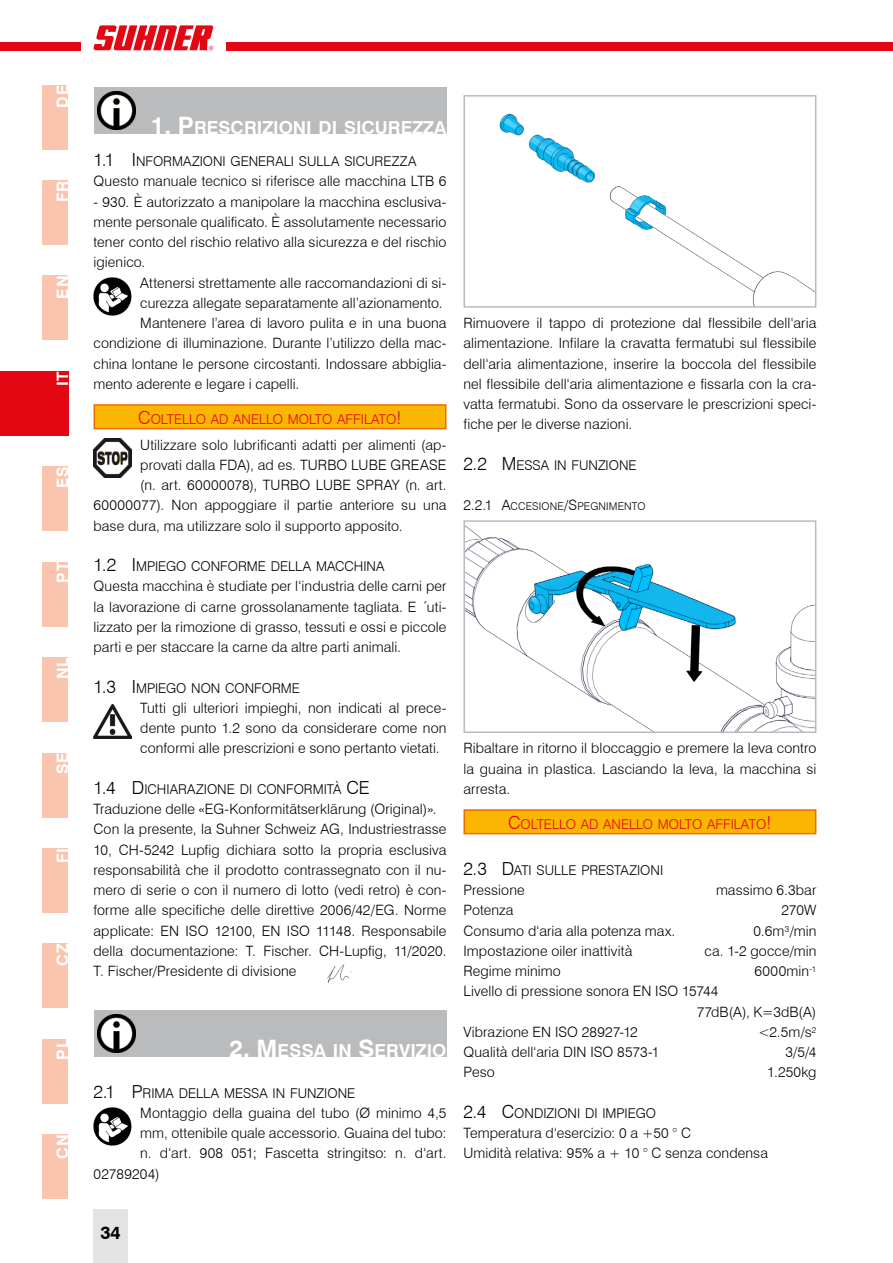
<style>
.page{position:relative;width:893px;height:1263px;background:#fff}
.page>*{position:absolute;margin:0;border:0;box-sizing:border-box;transform-origin:0 0}
.t1{font:700 24px "Swiss 721 BT";color:#fff}
.t2{font:700 18px "Swiss 721 BT";color:#fff}
.t3{font:700 18px "Swiss 721 BT";color:#000}
.t4{font:700 15.75px "Swiss 721 BT";letter-spacing:.05em;color:#fff}
.t5{font:300 14.25px/20.2px "Swiss 721 BT";letter-spacing:.005em;color:#000;text-align:justify}
.t6{font:300 14.25px "Swiss 721 BT";letter-spacing:.025em;color:#000}
.t7{font:300 13.5px "Swiss 721 BT";color:#000}
.t8{font:300 13.5px "Swiss 721 BT";color:#e30613}
.t9{font:300 10.65px "Swiss 721 BT";letter-spacing:.01em;color:#000}
.s1{font-size:24px}
.s2{font-size:18px}
.s3{font-size:14.25px}
</style>
<div class="page">
<div style="left:43px;top:1134px;width:25px;height:65px;background:#f9c5af"></div>
<div style="left:43px;top:1039px;width:25px;height:64px;background:#f9c5af"></div>
<div style="left:43px;top:944px;width:25px;height:64px;background:#f9c5af"></div>
<div style="left:43px;top:848px;width:25px;height:64px;background:#f9c5af"></div>
<div style="left:43px;top:753px;width:25px;height:64px;background:#f9c5af"></div>
<div style="left:43px;top:657px;width:25px;height:65px;background:#f9c5af"></div>
<div style="left:43px;top:562px;width:25px;height:64px;background:#f9c5af"></div>
<div style="left:43px;top:467px;width:25px;height:64px;background:#f9c5af"></div>
<img style="left:94px;top:277px;width:38px;height:38px">
<div style="left:94px;top:405px;width:352px;height:24px;background:#fab600"></div>
<div style="left:94px;top:404px;width:352px;height:25px;border:2px solid #ed6d05"></div>
<img style="left:94px;top:439px;width:38px;height:38px">
<img style="left:94px;top:704px;width:38px;height:35px">
<div style="left:94px;top:1010px;width:352px;height:47px;background:#babbbc"></div>
<img style="left:98px;top:1015px;width:38px;height:38px">
<img style="left:94px;top:1107px;width:38px;height:38px">
<div style="left:94px;top:87px;width:352px;height:47px;background:#babbbc"></div>
<img style="left:98px;top:92px;width:38px;height:38px">
<img style="left:327px;top:964px;width:25px;height:19px">
<div style="left:464px;top:810px;width:352px;height:24px;background:#fab600"></div>
<div style="left:463px;top:809px;width:353px;height:25px;border:2px solid #ed6d05"></div>
<img style="left:499px;top:113px;width:314px;height:192px">
<div style="left:463px;top:95px;width:353px;height:213px;border:2px solid #babbbc"></div>
<img style="left:466px;top:526px;width:347px;height:204px">
<div style="left:463px;top:520px;width:353px;height:213px;border:2px solid #babbbc"></div>
<div style="left:43px;top:276px;width:25px;height:64px;background:#f9c5af"></div>
<div style="left:43px;top:180px;width:25px;height:65px;background:#f9c5af"></div>
<div style="left:43px;top:85px;width:25px;height:64px;background:#f9c5af"></div>
<div style="left:0;top:43px;width:893px;height:8px;background:#e30613"></div>
<div style="left:81px;top:17px;width:144px;height:42px;background:#fff"></div>
<svg style="left:93px;top:25px;width:120px;height:26px"></svg>
<div style="left:94px;top:1209px;width:34px;height:54px;background:#e3e3e3"></div>
<div style="left:0;top:371px;width:68px;height:64px;background:#e30613"></div>
<p class="t4" style="left:53px;top:108px;width:24px;rotate:-90deg">DE</p>
<p class="t4" style="left:53px;top:202px;width:23px;rotate:-90deg">FR</p>
<p class="t4" style="left:53px;top:299px;width:24px;rotate:-90deg">EN</p>
<p class="t4" style="left:53px;top:386px;width:16px;rotate:-90deg">IT</p>
<p class="t4" style="left:53px;top:488px;width:23px;rotate:-90deg">ES</p>
<p class="t4" style="left:53px;top:583px;width:22px;rotate:-90deg">PT</p>
<p class="t4" style="left:53px;top:679px;width:23px;rotate:-90deg">NL</p>
<p class="t4" style="left:53px;top:774px;width:23px;rotate:-90deg">SE</p>
<p class="t4" style="left:53px;top:863px;width:17px;rotate:-90deg">FI</p>
<p class="t4" style="left:53px;top:966px;width:23px;rotate:-90deg">CZ</p>
<p class="t4" style="left:53px;top:1059px;width:22px;rotate:-90deg">PL</p>
<p class="t4" style="left:53px;top:1159px;width:26px;rotate:-90deg">CN</p>
<p class="t2" style="left:151px;top:117px;width:55px"><span class="s1">1. P</span>RESCRIZI</p>
<p class="t2" style="left:279px;top:117px;width:122px">ONIDISICUREZZ</p>
<p class="t2" style="left:434px;top:117px;width:14px">A</p>
<p class="t7" style="left:94px;top:153px;width:324px"><span class="s2">1.1 I</span> NFORMAZIONI GENERALI SULLA SICUREZZA</p>
<p class="t5" style="left:94px;top:171px;width:354px">Questo manuale tecnico si riferisce alle macchina LTB 6</p>
<p class="t5" style="left:94px;top:191px;width:354px">- 930. È autorizzato a manipolare la macchina esclusiva&shy;mente personale qualificato. È assolutamente necessario tener conto del rischio relativo alla sicurezza e del rischio igienico.</p>
<p class="t5" style="left:140px;top:272px;width:308px">Attenersi strettamente alle raccomandazioni di si-</p>
<p class="t5" style="left:140px;top:292px;width:304px">curezza allegate separatamente all’azionamento.</p>
<p class="t5" style="left:140px;top:313px;width:308px">Mantenere l’area di lavoro pulita e in una buona</p>
<p class="t5" style="left:94px;top:333px;width:354px">condizione di illuminazione. Durante l’utilizzo della mac-</p>
<p class="t5" style="left:94px;top:353px;width:354px">china lontane le persone circostanti. Indossare abbiglia-</p>
<p class="t5" style="left:94px;top:373px;width:207px">mento aderente e legare i capelli.</p>
<p class="t8" style="left:138px;top:411px;width:265px"><span class="s2">C</span>OLTELLO AD ANELLO MOLTO AFFILATO<span class="s2">!</span></p>
<p class="t5" style="left:140px;top:434px;width:308px">Utilizzare solo lubrificanti adatti per alimenti (ap-</p>
<p class="t5" style="left:140px;top:454px;width:308px">provati dalla FDA), ad es. TURBO LUBE GREASE</p>
<p class="t5" style="left:140px;top:475px;width:308px">(n. art. 60000078), TURBO LUBE SPRAY (n. art.</p>
<p class="t5" style="left:94px;top:495px;width:354px">60000077). Non appoggiare il partie anteriore su una</p>
<p class="t5" style="left:94px;top:515px;width:311px">base dura, ma utilizzare solo il supporto apposito.</p>
<p class="t7" style="left:94px;top:558px;width:293px"><span class="s2">1.2 I</span> MPIEGO CONFORME DELLA MACCHINA</p>
<p class="t5" style="left:94px;top:576px;width:354px">Questa macchina è studiate per l‘industria delle carni per la lavorazione di carne grossolanamente tagliata. E ´uti&shy;lizzato per la rimozione di grasso, tessuti e ossi e piccole parti e per staccare la carne da altre parti animali.</p>
<p class="t7" style="left:94px;top:680px;width:208px"><span class="s2">1.3 I</span> MPIEGO NON CONFORME</p>
<p class="t5" style="left:140px;top:697px;width:308px">Tutti gli ulteriori impieghi, non indicati al prece&shy;dente punto 1.2 sono da considerare come non conformi alle prescrizioni e sono pertanto vietati.</p>
<p class="t7" style="left:94px;top:781px;width:265px"><span class="s2">1.4 D</span>ICHIARAZIONE DI CONFORMITÀ <span class="s2">CE</span></p>
<p class="t5" style="left:94px;top:799px;width:354px;text-align:left">Traduzione delle «EG-Konformitätserklärung (Original)».<br>Con la presente, la Suhner Schweiz AG, Industriestrasse 10, CH-5242 Lupfig dichiara sotto la propria esclusiva responsabilità che il prodotto contrassegnato con il nu&shy;mero di serie o con il numero di lotto (vedi retro) è con&shy;forme alle specifiche delle direttive 2006/42/EG. Norme applicate: EN ISO 12100, EN ISO 11148. Responsabile della documentazione: T. Fischer. CH-Lupfig, 11/2020.<br>T. Fischer/Presidente di divisione</p>
<h1 class="t1" style="left:229px;top:1034px;width:61px">2. M<span class="s2">ESS</span></h1>
<p class="t2" style="left:314px;top:1040px;width:134px">AIN <span class="s1">S</span>ERVIZIO</p>
<p class="t7" style="left:94px;top:1085px;width:263px"><span class="s2">2.1 P</span>RIMA DELLA MESSA IN FUNZIONE</p>
<p class="t5" style="left:140px;top:1102px;width:308px">Montaggio della guaina del tubo (Ø minimo 4,5</p>
<p class="t5" style="left:140px;top:1123px;width:308px">mm, ottenibile quale accessorio. Guaina del tubo:</p>
<p class="t5" style="left:140px;top:1143px;width:308px">n. d‘art. 908 051; Fascetta stringitso: n. d‘art.</p>
<p class="t5" style="left:94px;top:1163px;width:67px">02789204)</p>
<p class="t5" style="left:463px;top:313px;width:354px">Rimuovere il tappo di protezione dal flessibile dell‘aria alimentazione. Infilare la cravatta fermatubi sul flessibile dell‘aria alimentazione, inserire la boccola del flessibile nel flessibile dell‘aria alimentazione e fissarla con la cra&shy;vatta fermatubi. Sono da osservare le prescrizioni speci&shy;fiche per le diverse nazioni.</p>
<p class="t7" style="left:463px;top:457px;width:175px"><span class="s2">2.2 M</span> ESSA IN FUNZIONE</p>
<p class="t9" style="left:463px;top:500px;width:184px"><span class="s3">2.2.1 A</span>CCESIONE<span class="s3">/S</span>PEGNIMENTO</p>
<p class="t5" style="left:463px;top:738px;width:354px">Ribaltare in ritorno il bloccaggio e premere la leva contro la guaina in plastica. Lasciando la leva, la macchina si arresta.</p>
<p class="t8" style="left:508px;top:816px;width:265px"><span class="s2">C</span>OLTELLO AD ANELLO MOLTO AFFILATO<span class="s2">!</span></p>
<p class="t7" style="left:463px;top:862px;width:201px"><span class="s2">2.3 D</span>ATI SULLE PRESTAZIONI</p>
<p class="t5" style="left:463px;top:880px;width:63px">Pressione</p>
<p class="t5" style="left:716px;top:880px;width:102px">massimo 6.3bar</p>
<p class="t5" style="left:463px;top:900px;width:52px">Potenza</p>
<p class="t5" style="left:781px;top:900px;width:37px">270W</p>
<p class="t5" style="left:463px;top:920px;width:213px">Consumo d‘aria alla potenza max.</p>
<p class="t5" style="left:753px;top:920px;width:64px">0.6m<sup>3</sup>/min</p>
<p class="t5" style="left:463px;top:940px;width:170px">Impostazione oiler inattività</p>
<p class="t5" style="left:704px;top:940px;width:113px">ca. 1-2 gocce/min</p>
<p class="t5" style="left:463px;top:961px;width:99px">Regime minimo</p>
<p class="t6" style="left:755px;top:962px;width:63px">6000min<sup>-1</sup></p>
<p class="t5" style="left:463px;top:981px;width:257px">Livello di pressione sonora EN ISO 15744</p>
<p class="t5" style="left:697px;top:1001px;width:121px">77dB(A), K=3dB(A)</p>
<p class="t5" style="left:463px;top:1021px;width:176px">Vibrazione EN ISO 28927-12</p>
<p class="t5" style="left:758px;top:1021px;width:60px">&lt;2.5m/s<sup>2</sup></p>
<p class="t5" style="left:463px;top:1042px;width:197px">Qualità dell‘aria DIN ISO 8573-1</p>
<p class="t5" style="left:785px;top:1042px;width:32px">3/5/4</p>
<p class="t5" style="left:463px;top:1062px;width:33px">Peso</p>
<p class="t5" style="left:767px;top:1062px;width:51px">1.250kg</p>
<p class="t7" style="left:463px;top:1105px;width:194px"><span class="s2">2.4 C</span>ONDIZIONI DI IMPIEGO</p>
<p class="t5" style="left:463px;top:1123px;width:306px">Temperatura d‘esercizio: 0 a +50 ° C<br>Umidità relativa: 95% a + 10 ° C senza condensa</p>
<p class="t3" style="left:100px;top:1222px;width:22px">34</p>
</div>
